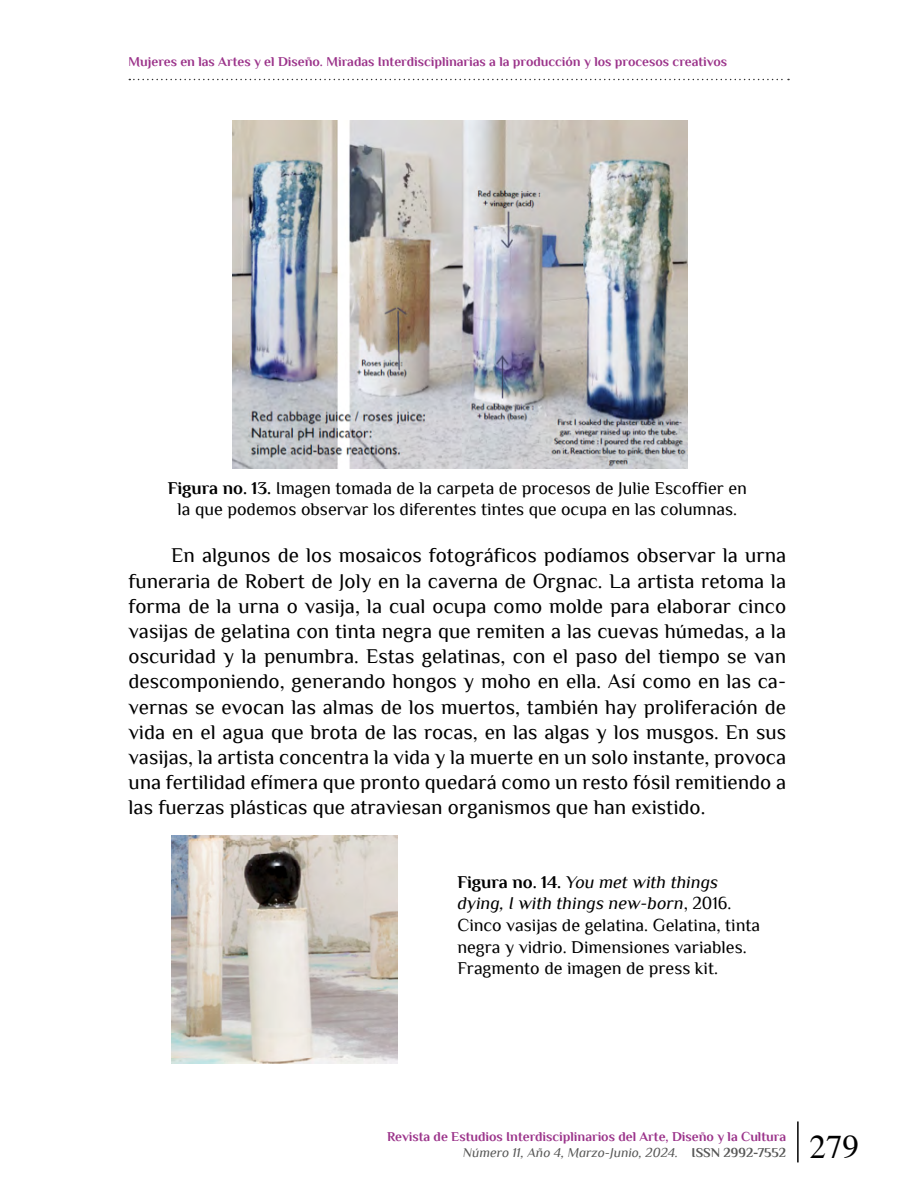
<style>
.page{position:relative;width:918px;height:1188px;background:#fff}
.page>*{position:absolute;margin:0;border:0;box-sizing:border-box;transform-origin:0 0}
.t1{font:33px "Times";color:#000}
.Texto_completo{font:21px/25.2px "Philosopher";color:#000;text-align:justify}
.Notas_al_pie_y_figur{font:18px/21.6px "Philosopher";color:#000;text-align:center}
.t2{font:700 13.5px/16.2px "Philosopher";color:#9b338a;text-align:right}
.s1{font-weight:700}
.s2{font-style:italic}
.s3{font-weight:400;font-style:italic;color:#575756}
.s4{color:#575756}
</style>
<div class="page">
<hr style="left:797px;top:1121px;width:2px;height:41px;background:#000">
<svg style="left:129px;top:79px;width:660px;height:1px"></svg>
<img style="left:233px;top:121px;width:455px;height:347px">
<img style="left:172px;top:835px;width:225px;height:228px">
<p class="t2" style="left:129px;top:53px;width:600px">Mujeres en las Artes y el Diseño. Miradas Interdisciplinarias a la producción y los procesos creativos</p>
<p class="Notas_al_pie_y_figur" style="left:168px;top:477px;width:581px"><span class="s1">Figura no. 13.</span> Imagen tomada de la carpeta de procesos de Julie Escoffier en la que podemos observar los diferentes tintes que ocupa en las columnas.</p>
<p class="Texto_completo" style="left:129px;top:543px;width:659px;text-indent:43px">En algunos de los mosaicos fotográficos podíamos observar la urna funeraria de Robert de Joly en la caverna de Orgnac. La artista retoma la forma de la urna o vasija, la cual ocupa como molde para elaborar cinco vasijas de gelatina con tinta negra que remiten a las cuevas húmedas, a la oscuridad y la penumbra. Estas gelatinas, con el paso del tiempo se van descomponiendo, generando hongos y moho en ella. Así como en las ca&shy;vernas se evocan las almas de los muertos, también hay proliferación de vida en el agua que brota de las rocas, en las algas y los musgos. En sus vasijas, la artista concentra la vida y la muerte en un solo instante, provoca una fertilidad efímera que pronto quedará como un resto fósil remitiendo a las fuerzas plásticas que atraviesan organismos que han existido.</p>
<p class="Notas_al_pie_y_figur" style="left:457px;top:871px;width:304px;text-align:left"><span class="s1">Figura no. 14.</span> <span class="s2">You met with things dying, I with things new-born</span>, 2016.<br>Cinco vasijas de gelatina. Gelatina, tinta negra y vidrio. Dimensiones variables.<br>Fragmento de imagen de press kit.</p>
<p class="t2" style="left:387px;top:1128px;width:401px">Revista de Estudios Interdisciplinarios del Arte, Diseño y la Cultura<br><span class="s3">Número 11, Año 4, Marzo-Junio, 2024.</span> <span class="s4">ISSN 2992-7552</span></p>
<h1 class="t1" style="left:810px;top:1116px;width:51px">279</h1>
</div>
